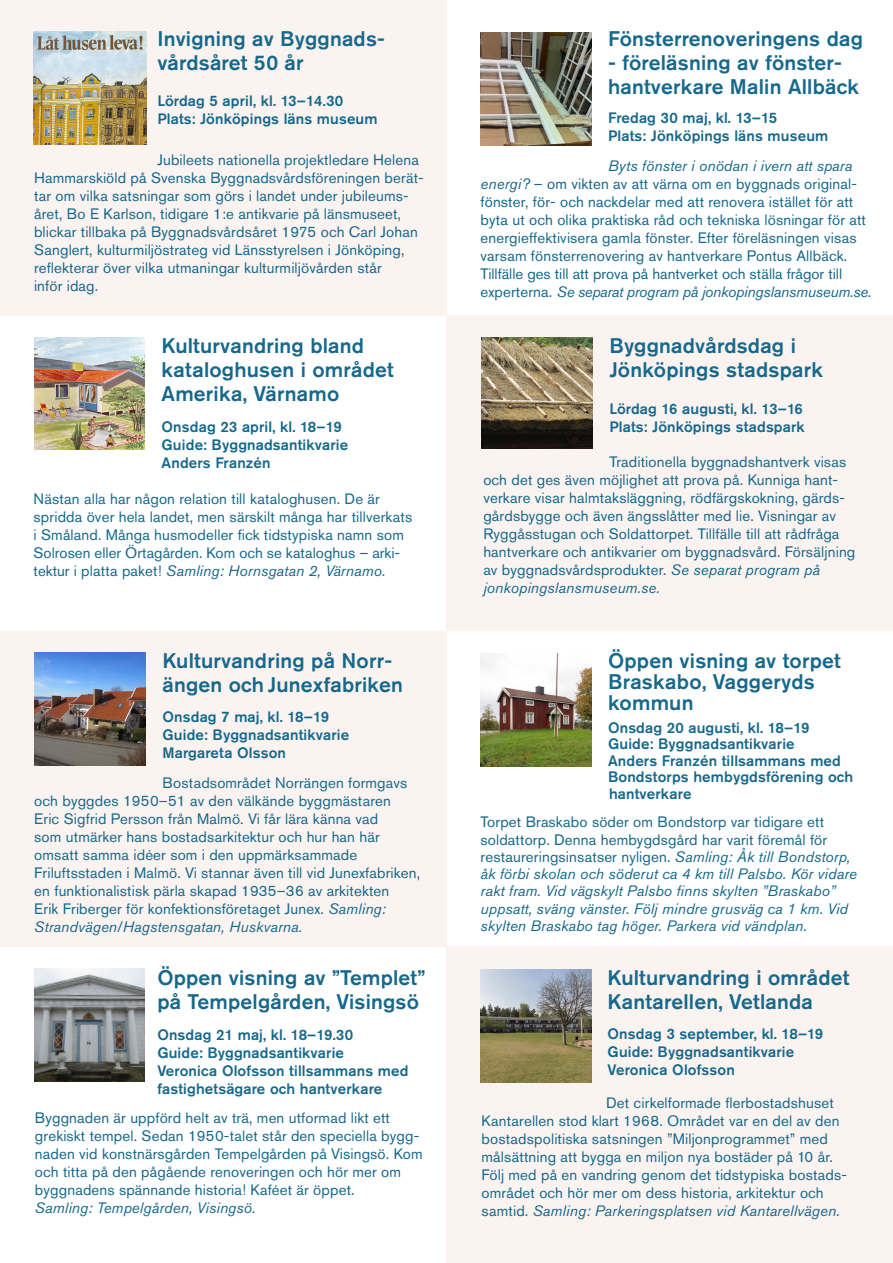
<style>
.page{position:relative;width:893px;height:1263px;background:#fff}
.page>*{position:absolute;margin:0;border:0;box-sizing:border-box;transform-origin:0 0}
.Rubrik_event{font:500 21px/24px "Akzidenz Grotesk Std";letter-spacing:.01em;color:#16688c}
.Brödtext_vit{font:15px/18px "Akzidenz Grotesk Std";letter-spacing:.01em;color:#16688c}
.Rubrik_event-2{font:500 15px/18px "Akzidenz Grotesk Std";letter-spacing:.01em;color:#16688c}
.Rubrik_event-3{font:15px/18px "Akzidenz Grotesk Std";letter-spacing:.01em;color:#16688c}
.Brödtext_vit-2{font:italic 15px/17.2px "Akzidenz Grotesk Std";letter-spacing:.01em;color:#16688c}
.Brödtext_vit-3{font:500 15px/16.5px "Akzidenz Grotesk Std";letter-spacing:.01em;color:#16688c}
.s1{font-style:italic}
.s2{font-style:normal}
</style>
<div class="page">
<div style="left:0;top:0;width:446px;height:316px;background:#fbf3f0"></div>
<div style="left:0;top:631px;width:446px;height:315px;background:#fbf3f0"></div>
<img style="left:35px;top:653px;width:110px;height:112px">
<img style="left:34px;top:969px;width:111px;height:112px">
<img style="left:34px;top:337px;width:111px;height:113px">
<div style="left:446px;top:946px;width:447px;height:317px;background:#fbf3f0"></div>
<img style="left:480px;top:33px;width:111px;height:113px">
<div style="left:446px;top:315px;width:447px;height:316px;background:#fbf3f0"></div>
<img style="left:482px;top:337px;width:110px;height:112px">
<img style="left:481px;top:654px;width:110px;height:112px">
<img style="left:481px;top:969px;width:110px;height:113px">
<img style="left:34px;top:31px;width:113px;height:113px">
<p class="Rubrik_event" style="left:157px;top:26px;width:229px">Invigning av Byggnads&shy;vårdsåret 50 år</p>
<p class="Rubrik_event-2" style="left:157px;top:91px;width:222px">Lördag 5 april, kl. 13–14.30<br>Plats: Jönköpings läns museum</p>
<p class="Brödtext_vit" style="left:34px;top:150px;width:391px;text-indent:123px">Jubileets nationella projektledare Helena Hammarskiöld på Svenska Byggnadsvårdsföreningen berät&shy;tar om vilka satsningar som görs i landet under jubileums&shy;året, Bo E Karlson, tidigare 1:e antikvarie på länsmuseet, blickar tillbaka på Byggnadsvårdsåret 1975 och Carl Johan Sanglert, kulturmiljöstrateg vid Länsstyrelsen i Jönköping, reflekterar över vilka utmaningar kulturmiljövården står<br>inför idag.</p>
<p class="Rubrik_event" style="left:162px;top:333px;width:234px">Kulturvandring bland kataloghusen i området<br>Amerika, Värnamo</p>
<p class="Rubrik_event-2" style="left:162px;top:418px;width:182px">Onsdag 23 april, kl. 18–19</p>
<p class="Brödtext_vit-3" style="left:162px;top:436px;width:188px">Guide: Byggnadsantikvarie</p>
<p class="Brödtext_vit-3" style="left:162px;top:454px;width:111px">Anders Franzén</p>
<p class="Brödtext_vit" style="left:34px;top:490px;width:380px">Nästan alla har någon relation till kataloghusen. De är spridda över hela landet, men särskilt många har tillverkats i Småland. Många husmodeller fick tidstypiska namn som Solrosen eller Örtagården. Kom och se kataloghus – arki&shy;tektur i platta paket! <span class="s1">Samling: Hornsgatan 2, Värnamo.</span></p>
<p class="Rubrik_event" style="left:163px;top:648px;width:242px">Kulturvandring på Norr&shy;ängen och Junexfabriken</p>
<p class="Rubrik_event-2" style="left:163px;top:708px;width:188px">Onsdag 7 maj, kl. 18–19<br>Guide: Byggnadsantikvarie<br>Margareta Olsson</p>
<p class="Rubrik_event-3" style="left:34px;top:774px;width:387px;text-indent:128px">Bostadsområdet Norrängen formgavs och byggdes 1950–51 av den välkände byggmästaren<br>Eric Sigfrid Persson från Malmö. Vi får lära känna vad<br>som utmärker hans bostadsarkitektur och hur han här omsatt samma idéer som i den uppmärksammade Friluftsstaden i Malmö. Vi stannar även till vid Junexfabriken, en funktionalistisk pärla skapad 1935–36 av arkitekten<br>Erik Friberger för konfektionsföretaget Junex. <span class="s1">Samling:<br>Strandvägen/Hagstensgatan, Huskvarna.</span></p>
<p class="Rubrik_event" style="left:157px;top:965px;width:269px">Öppen visning av ”Templet” på Tempelgården, Visingsö</p>
<p class="Rubrik_event-2" style="left:157px;top:1025px;width:253px">Onsdag 21 maj, kl. 18–19.30<br>Guide: Byggnadsantikvarie<br>Veronica Olofsson tillsammans med fastighetsägare och hantverkare</p>
<p class="Brödtext_vit" style="left:35px;top:1108px;width:389px">Byggnaden är uppförd helt av trä, men utformad likt ett grekiskt tempel. Sedan 1950-talet står den speciella bygg&shy;naden vid konstnärsgården Tempelgården på Visingsö. Kom och titta på den pågående renoveringen och hör mer om byggnadens spännande historia! Kaféet är öppet.<br><span class="s1">Samling: Tempelgården, Visingsö.</span></p>
<p class="Rubrik_event" style="left:608px;top:26px;width:256px">Fönsterrenoveringens dag</p>
<p class="Rubrik_event" style="left:608px;top:50px;width:252px">- föreläsning av fönster&shy;hantverkare Malin Allbäck</p>
<p class="Rubrik_event-2" style="left:608px;top:108px;width:222px">Fredag 30 maj, kl. 13–15<br>Plats: Jönköpings läns museum</p>
<p class="Brödtext_vit" style="left:480px;top:156px;width:393px;text-indent:128px"><span class="s1">Byts fönster i onödan i ivern att spara energi?</span> – om vikten av att värna om en byggnads original&shy;fönster, för- och nackdelar med att renovera istället för att byta ut och olika praktiska råd och tekniska lösningar för att energieffektivisera gamla fönster. Efter föreläsningen visas varsam fönsterrenovering av hantverkare Pontus Allbäck.<br>Tillfälle ges till att prova på hantverket och ställa frågor till experterna. <span class="s1">Se separat program på jonkopingslansmuseum.se.</span></p>
<p class="Rubrik_event" style="left:609px;top:333px;width:215px">Byggnadvårdsdag i<br>Jönköpings stadspark</p>
<p class="Rubrik_event-2" style="left:609px;top:400px;width:197px">Lördag 16 augusti, kl. 13–16<br>Plats: Jönköpings stadspark</p>
<p class="Brödtext_vit" style="left:483px;top:452px;width:374px;text-indent:126px">Traditionella byggnadshantverk visas och det ges även möjlighet att prova på. Kunniga hant&shy;verkare visar halmtaksläggning, rödfärgskokning, gärds&shy;gårdsbygge och även ängsslåtter med lie. Visningar av Ryggåsstugan och Soldattorpet. Tillfälle till att rådfråga hantverkare och antikvarier om byggnadsvård. Försäljning av byggnadsvårdsprodukter. <span class="s1">Se separat program på jonkopingslansmuseum.se.</span></p>
<p class="Rubrik_event" style="left:608px;top:650px;width:234px;line-height:21px">Öppen visning av torpet<br>Braskabo, Vaggeryds kommun</p>
<p class="Rubrik_event-2" style="left:608px;top:718px;width:203px">Onsdag 20 augusti, kl. 18–19</p>
<p class="Brödtext_vit-3" style="left:608px;top:735px;width:247px">Guide: Byggnadsantikvarie<br>Anders Franzén tillsammans med<br>Bondstorps hembygdsförening och hantverkare</p>
<p class="Brödtext_vit-2" style="left:480px;top:813px;width:378px"><span class="s2">Torpet Braskabo söder om Bondstorp var tidigare ett soldattorp. Denna hembygdsgård har varit föremål för restaureringsinsatser nyligen.</span> Samling: Åk till Bondstorp, åk förbi skolan och söderut ca 4 km till Palsbo. Kör vidare rakt fram. Vid vägskylt Palsbo finns skylten ”Braskabo” uppsatt, sväng vänster. Följ mindre grusväg ca 1 km. Vid skylten Braskabo tag höger. Parkera vid vändplan.</p>
<p class="Rubrik_event" style="left:608px;top:965px;width:243px">Kulturvandring i området<br>Kantarellen, Vetlanda</p>
<p class="Rubrik_event-2" style="left:608px;top:1024px;width:217px">Onsdag 3 september, kl. 18–19<br>Guide: Byggnadsantikvarie<br>Veronica Olofsson</p>
<p class="Brödtext_vit" style="left:482px;top:1094px;width:367px;text-indent:124px">Det cirkelformade flerbostadshuset Kantarellen stod klart 1968. Området var en del av den bostadspolitiska satsningen ”Miljonprogrammet” med målsättning att bygga en miljon nya bostäder på 10 år.<br>Följ med på en vandring genom det tidstypiska bostads&shy;området och hör mer om dess historia, arkitektur och samtid. <span class="s1">Samling: Parkeringsplatsen vid Kantarellvägen.</span></p>
</div>
